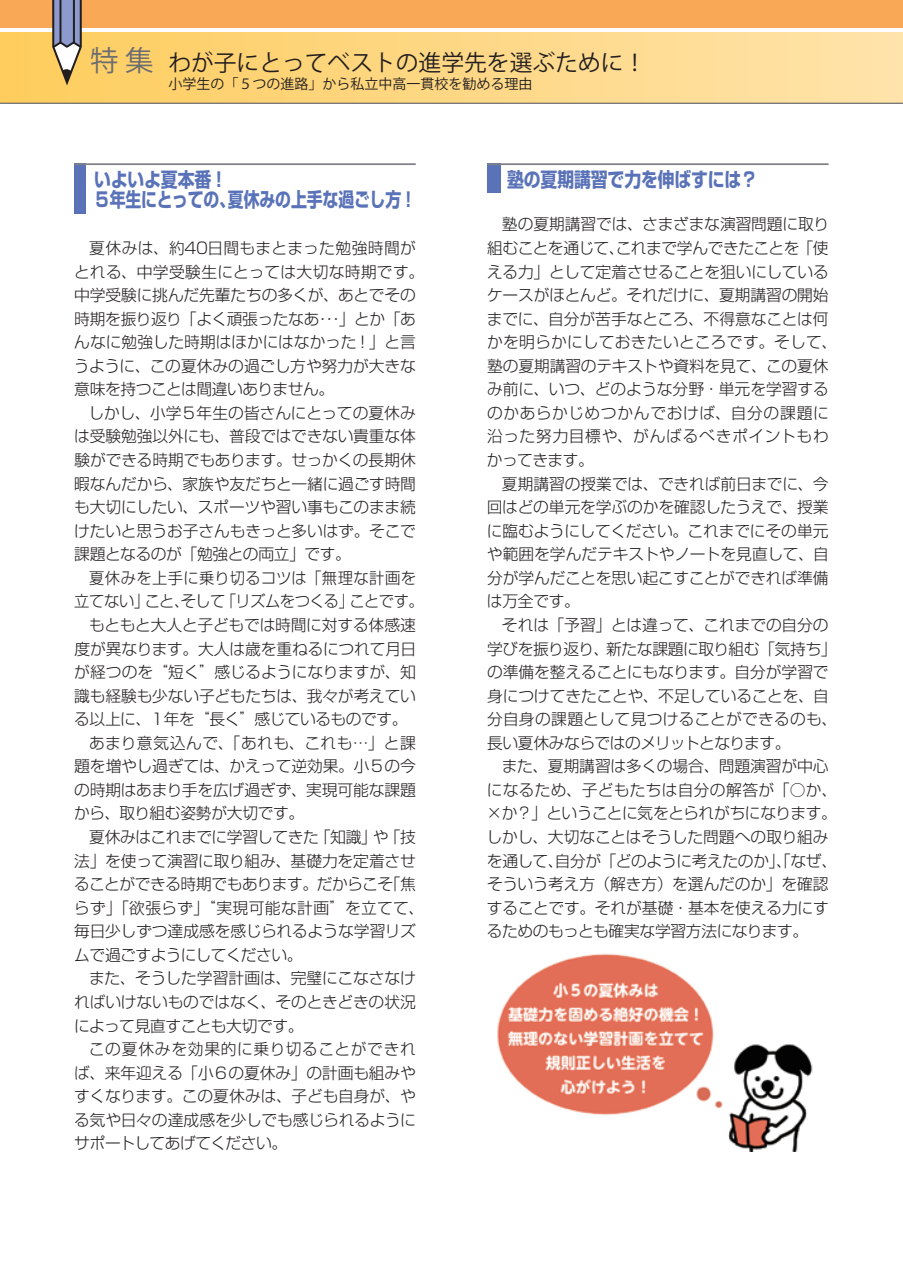
<style>
.page{position:relative;width:903px;height:1275px;background:#fff}
.page>*{position:absolute;margin:0;border:0;box-sizing:border-box;transform-origin:0 0}
.t1{font:22.75px "Gothic MB101 Pr 5 Bold 90 ms RKSJ H";color:#231f20}
.t2{font:700 19.78px/19.8px "Shin Go Pro";letter-spacing:-.01em;color:#5a73b8;scale:.85 1}
.t3{font:300 15.75px/23.6px "Shin Go Pro";letter-spacing:-.01em;color:#231f20}
.t4{font:300 15.75px "Shin Go Pro";letter-spacing:-.03em;color:#231f20}
.t5{font:300 15.75px "Shin Go Pro";letter-spacing:.025em;color:#231f20}
.t6{font:300 15.75px "Shin Go Pro";letter-spacing:-.035em;color:#231f20}
.t7{font:300 15.75px "Shin Go Pro";letter-spacing:.03em;color:#231f20}
.t8{font:300 15.75px "Shin Go Pro";letter-spacing:.04em;color:#231f20}
.t9{font:14px "Gothic MB101 Pr 5 Bold 90 ms RKSJ H";color:#231f20}
.s1{font-size:28.53px;color:#6c6d70}
</style>
<div class="page">
<div style="left:0;top:32px;width:903px;height:70px;background:linear-gradient(to right,#fecc5e,#ffe3ab)"></div>
<div style="left:0;top:0;width:903px;height:28px;background:#f9a855"></div>
<hr style="left:0;top:103px;width:903px;height:1px;background:#57585a">
<svg style="left:51px;top:0;width:32px;height:88px"></svg>
<img style="left:497px;top:953px;width:316px;height:199px">
<div style="left:74px;top:163px;width:12px;height:51px;background:#5a73b8"></div>
<hr style="left:74px;top:163px;width:342px;height:2px;background:#808285">
<div style="left:487px;top:163px;width:14px;height:30px;background:#5a73b8"></div>
<hr style="left:487px;top:163px;width:341px;height:2px;background:#808285">
<h1 class="t1" style="left:90px;top:49px;width:558px"><span class="s1">特 集</span> わが子にとってベストの進学先を選ぶために！</h1>
<p class="t9" style="left:168px;top:76px;width:366px">小学生の「５つの進路」から私立中高一貫校を勧める理由</p>
<p class="t2" style="left:94px;top:167px;width:381px">いよいよ夏本番！<br>５年生にとっての、夏休みの上手な過ごし方！</p>
<p class="t3" style="left:74px;top:234px;width:352px;text-indent:15px">夏休みは、約40日間もまとまった勉強時間がとれる、中学受験生にとっては大切な時期です。中学受験に挑んだ先輩たちの多くが、あとでその時期を振り返り「よく頑張ったなあ･･･」とか「あんなに勉強した時期はほかにはなかった！」と言うように、この夏休みの過ごし方や努力が大きな意味を持つことは間違いありません。</p>
<p class="t3" style="left:74px;top:399px;width:343px;text-align:justify;text-indent:15px">しかし、小学５年生の皆さんにとっての夏休みは受験勉強以外にも、普段ではできない貴重な体験ができる時期でもあります。せっかくの長期休暇なんだから、家族や友だちと一緒に過ごす時間も大切にしたい、スポーツや習い事もこのまま続けたいと思うお子さんもきっと多いはず。そこで課題となるのが「勉強との両立」です。</p>
<p class="t5" style="left:89px;top:565px;width:328px">夏休みを上手に乗り切るコツは「無理な計画を</p>
<p class="t4" style="left:74px;top:588px;width:351px">立てない」こと、そして「リズムをつくる」ことです。</p>
<p class="t3" style="left:89px;top:611px;width:328px">もともと大人と子どもでは時間に対する体感速</p>
<p class="t3" style="left:74px;top:635px;width:343px">度が異なります。大人は歳を重ねるにつれて月日</p>
<p class="t3" style="left:74px;top:658px;width:343px">が経つのを“短く”感じるようになりますが、知</p>
<p class="t3" style="left:74px;top:682px;width:343px">識も経験も少ない子どもたちは、我々が考えてい</p>
<p class="t4" style="left:74px;top:706px;width:335px">る以上に、１年を“長く”感じているものです。</p>
<p class="t7" style="left:89px;top:730px;width:328px">あまり意気込んで、「あれも、これも…」と課</p>
<p class="t3" style="left:74px;top:753px;width:343px">題を増やし過ぎては、かえって逆効果。小５の今</p>
<p class="t3" style="left:74px;top:776px;width:343px">の時期はあまり手を広げ過ぎず、実現可能な課題</p>
<p class="t3" style="left:74px;top:800px;width:231px">から、取り組む姿勢が大切です。</p>
<p class="t4" style="left:89px;top:824px;width:328px">夏休みはこれまでに学習してきた「知識」や「技</p>
<p class="t3" style="left:74px;top:847px;width:343px">法」を使って演習に取り組み、基礎力を定着させ</p>
<p class="t4" style="left:74px;top:871px;width:343px">ることができる時期でもあります。だからこそ「焦</p>
<p class="t5" style="left:74px;top:895px;width:352px">らず」「欲張らず」“実現可能な計画”を立てて、</p>
<p class="t3" style="left:74px;top:918px;width:343px">毎日少しずつ達成感を感じられるような学習リズ</p>
<p class="t6" style="left:74px;top:942px;width:230px">ムで過ごすようにしてください。</p>
<p class="t3" style="left:89px;top:965px;width:328px">また、そうした学習計画は、完璧にこなさなけ</p>
<p class="t3" style="left:74px;top:988px;width:343px">ればいけないものではなく、そのときどきの状況</p>
<p class="t3" style="left:74px;top:1012px;width:231px">によって見直すことも大切です。</p>
<p class="t8" style="left:89px;top:1036px;width:328px">この夏休みを効果的に乗り切ることができれ</p>
<p class="t3" style="left:74px;top:1059px;width:343px">ば、来年迎える「小６の夏休み」の計画も組みや</p>
<p class="t3" style="left:74px;top:1082px;width:343px">すくなります。この夏休みは、子ども自身が、や</p>
<p class="t3" style="left:74px;top:1106px;width:343px">る気や日々の達成感を少しでも感じられるように</p>
<p class="t6" style="left:74px;top:1130px;width:215px">サポートしてあげてください。</p>
<p class="t2" style="left:507px;top:167px;width:296px">塾の夏期講習で力を伸ばすには？</p>
<p class="t3" style="left:487px;top:211px;width:352px;text-indent:15px">塾の夏期講習では、さまざまな演習問題に取り組むことを通じて、これまで学んできたことを「使える力」として定着させることを狙いにしているケースがほとんど。それだけに、夏期講習の開始までに、自分が苦手なところ、不得意なことは何かを明らかにしておきたいところです。そして、塾の夏期講習のテキストや資料を見て、この夏休み前に、いつ、どのような分野・単元を学習するのかあらかじめつかんでおけば、自分の課題に沿った努力目標や、がんばるべきポイントもわかってきます。</p>
<p class="t3" style="left:487px;top:470px;width:344px;text-align:justify;text-indent:15px">夏期講習の授業では、できれば前日までに、今回はどの単元を学ぶのかを確認したうえで、授業に臨むようにしてください。これまでにその単元や範囲を学んだテキストやノートを見直して、自分が学んだことを思い起こすことができれば準備は万全です。</p>
<p class="t3" style="left:487px;top:611px;width:351px;text-indent:15px">それは「予習」とは違って、これまでの自分の学びを振り返り、新たな課題に取り組む「気持ち」の準備を整えることにもなります。自分が学習で身につけてきたことや、不足していることを、自分自身の課題として見つけることができるのも、長い夏休みならではのメリットとなります。</p>
<p class="t3" style="left:486px;top:753px;width:352px;text-indent:15px">また、夏期講習は多くの場合、問題演習が中心になるため、子どもたちは自分の解答が「○か、×か？」ということに気をとられがちになります。しかし、大切なことはそうした問題への取り組みを通して、自分が「どのように考えたのか」、「なぜ、そういう考え方（解き方）を選んだのか」を確認することです。それが基礎・基本を使える力にするためのもっとも確実な学習方法になります。</p>
</div>
